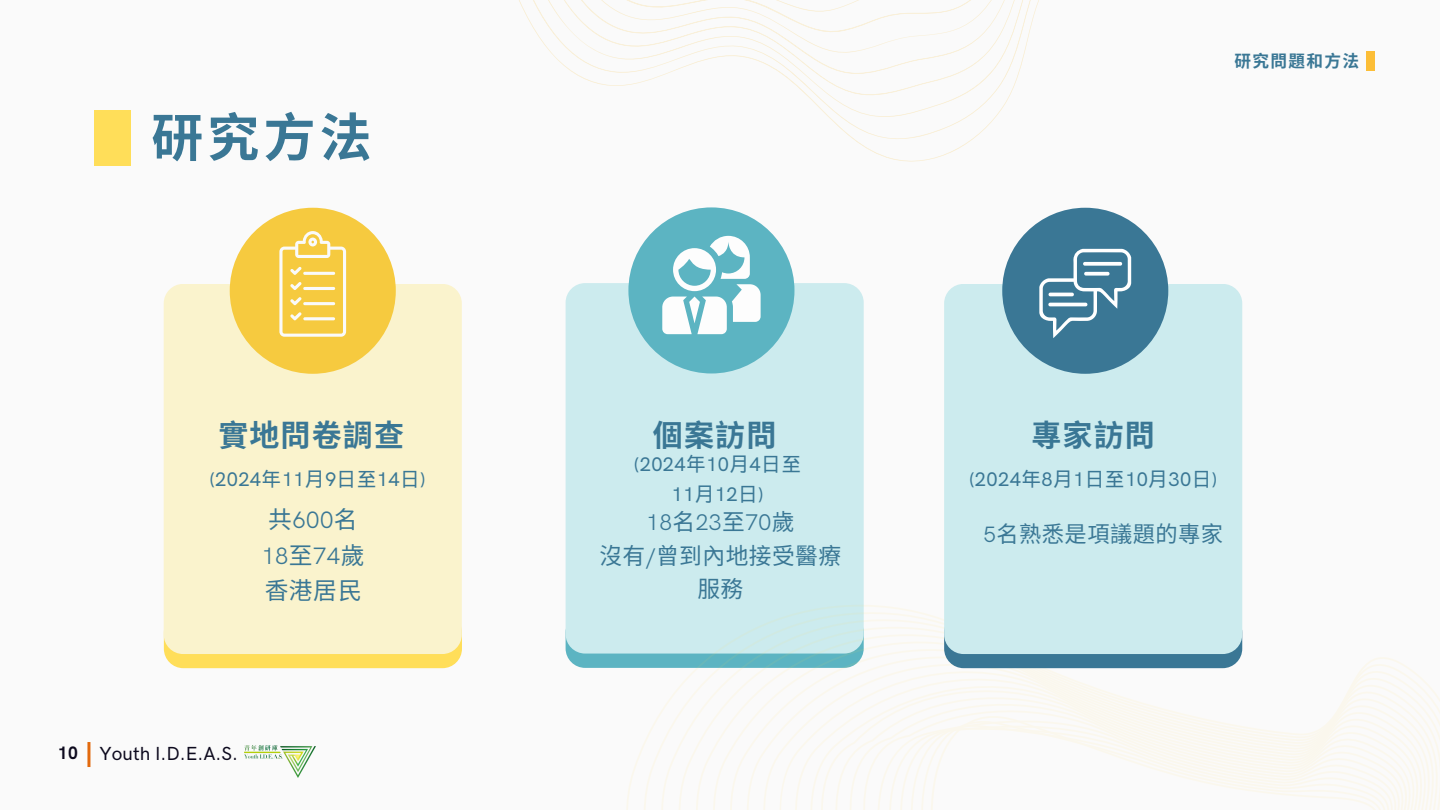
<style>
.page{position:relative;width:1440px;height:810px;background:#fafafa}
.page>*{position:absolute;margin:0;border:0;box-sizing:border-box;transform-origin:0 0}
.t1{font:700 52px "Noto Sans CJ Ksc";color:#3a7795}
.t2{font:700 30px "Noto Sans CJ Ksc";letter-spacing:.04em;color:#3a7795}
.t3{font:23.8px/35.2px "HK Grotesk Pro";letter-spacing:.02em;color:#3a7795}
.t4{font:23.8px "Noto Sans CJ Ksc";color:#3a7795}
.t5{font:22.8px/33.8px "Noto Sans CJ Ksc";letter-spacing:.02em;color:#3a7795;text-align:center}
.t6{font:22.8px "HK Grotesk Pro";color:#3a7795}
.t7{font:22.3px "Noto Sans CJ Ksc";letter-spacing:.02em;color:#3a7795}
.t8{font:500 19.8px "HK Grotesk Pro";letter-spacing:.02em;color:#3a7795}
.t9{font:500 19px "HK Grotesk Pro";color:#0d0a1e}
.t10{font:700 18px "HK Grotesk Pro";color:#0d0a1e}
.t11{font:700 16.7px "Noto Sans CJ Ksc";letter-spacing:.08em;color:#3a7795}
.s1{font-family:"Wen Quan Yi Micro Hei";font-weight:400}
.s2{font-family:"Noto Sans CJ Ksc"}
.s3{font-family:"HK Grotesk Pro"}
</style>
<div class="page">
<div style="left:566px;top:283px;width:298px;height:370px;background:#ccebee;border-radius:20px"></div>
<svg style="left:565px;top:355px;width:875px;height:455px"></svg>
<hr style="left:87px;top:742px;width:3px;height:25px;background:#e26a0e">
<div style="left:944px;top:613px;width:298px;height:55px;background:#3a7795;border-radius:19px"></div>
<div style="left:164px;top:613px;width:298px;height:55px;background:#ffde59;border-radius:20px"></div>
<div style="left:164px;top:284px;width:298px;height:370px;background:#faf3cd;border-radius:20px"></div>
<div style="left:230px;top:208px;width:166px;height:166px;background:#f6ca3f;border-radius:50%"></div>
<div style="left:628px;top:207px;width:166px;height:166px;background:#5cb4c2;border-radius:50%"></div>
<div style="left:944px;top:284px;width:298px;height:370px;background:#ccebee;border-radius:20px"></div>
<div style="left:1002px;top:208px;width:166px;height:166px;background:#3a7795;border-radius:50%"></div>
<svg style="left:1039px;top:249px;width:92px;height:89px"></svg>
<div style="left:94px;top:110px;width:36px;height:56px;background:#ffde59"></div>
<svg style="left:279px;top:231px;width:67px;height:106px"></svg>
<svg style="left:662px;top:236px;width:99px;height:98px"></svg>
<img style="left:244px;top:745px;width:72px;height:32px">
<svg style="left:519px;top:0;width:520px;height:162px"></svg>
<div style="left:1366px;top:51px;width:8px;height:20px;background:#fcbe37"></div>
<p class="t1" style="left:151px;top:96px;width:222px">研究方法</p>
<p class="t2" style="left:218px;top:411px;width:187px">實地問卷調查</p>
<p class="t8" style="left:209px;top:468px;width:218px">(2024<span class="s1">年</span>11<span class="s1">月</span>9<span class="s1">日至</span>14<span class="s1">日</span>)</p>
<p class="t3" style="left:261px;top:504px;width:105px"><span class="s2">共</span>600<span class="s2">名<br></span>18<span class="s2">至</span>74<span class="s2">歲</span></p>
<h2 class="t4" style="left:265px;top:571px;width:94px">香港居民</h2>
<p class="t10" style="left:57px;top:743px;width:22px">10</p>
<p class="t9" style="left:100px;top:743px;width:140px">Youth I.D.E.A.S.</p>
<p class="t11" style="left:1234px;top:48px;width:126px">研究問題和方法</p>
<p class="t2" style="left:653px;top:411px;width:125px">個案訪問</p>
<h2 class="t8" style="left:634px;top:454px;width:169px">(2024<span class="s1">年</span>10<span class="s1">月</span>4<span class="s1">日至</span></h2>
<p class="t8" style="left:671px;top:483px;width:94px">11<span class="s1">月</span>12<span class="s1">日</span>)</p>
<h1 class="t6" style="left:646px;top:509px;width:150px">18<span class="s2">名</span>23<span class="s2">至</span>70<span class="s2">歲</span></h1>
<p class="t5" style="left:599px;top:537px;width:243px">沒有<span class="s3">/</span>曾到內地接受醫療服務</p>
<h3 class="t2" style="left:1031px;top:411px;width:125px">專家訪問</h3>
<p class="t8" style="left:969px;top:468px;width:250px">(2024<span class="s1">年</span>8<span class="s1">月</span>1<span class="s1">日至</span>10<span class="s1">月</span>30<span class="s1">日</span>)</p>
<p class="t7" style="left:984px;top:516px;width:241px"><span class="s3">5</span>名熟悉是項議題的專家</p>
</div>
